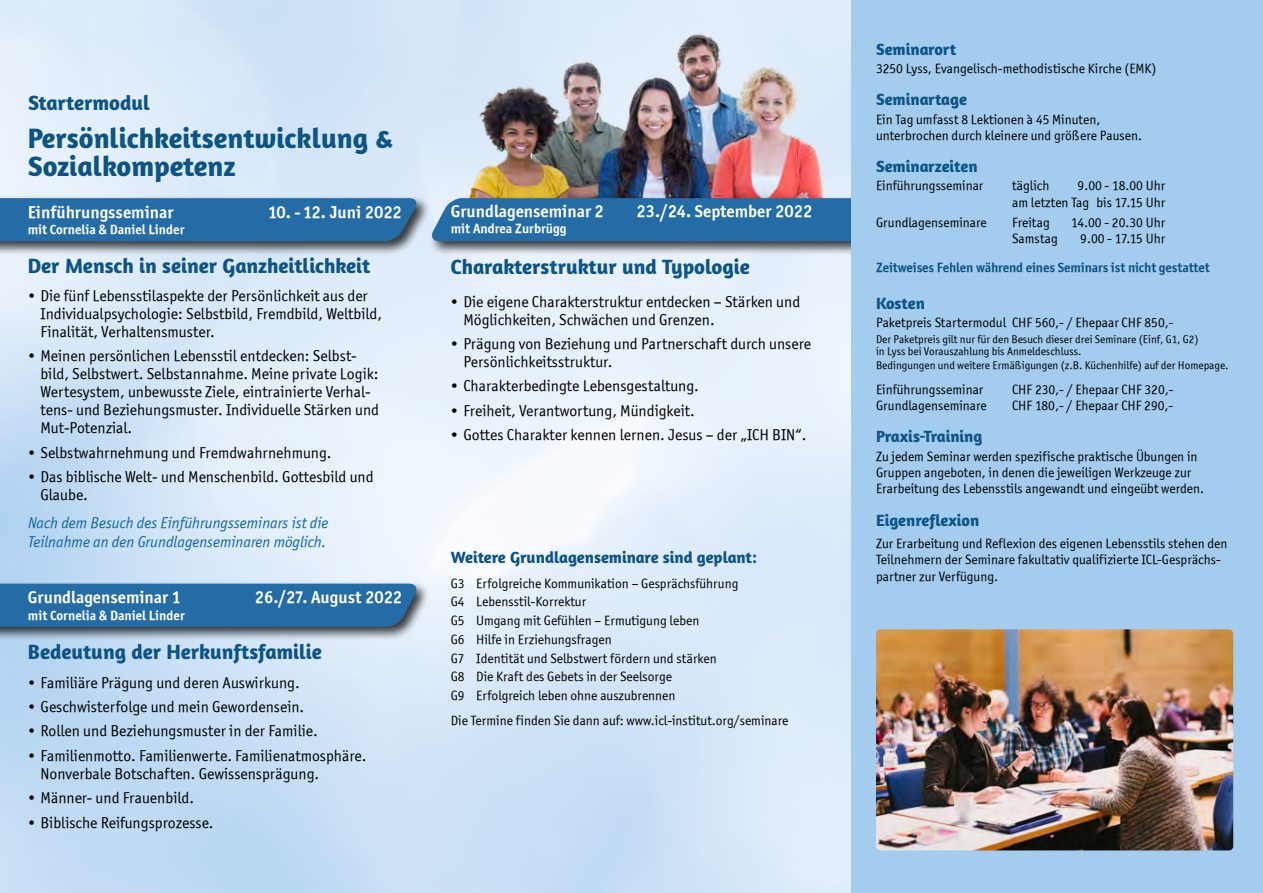
<style>
.page{position:relative;width:1263px;height:893px;background:#fff}
.page>*{position:absolute;margin:0;border:0;box-sizing:border-box;transform-origin:0 0}
.t1{font:700 28.5px/28.5px "Amaranth";color:#0b5485}
.t2{font:700 21px "Amaranth";color:#0b5485}
.t3{font:17.25px "Officina Sans ITCTT Bold";color:#fff}
.t4{font:700 16.5px "Amaranth";color:#0b5485}
.t5{font:15.75px/18px "Officina Sans ITCTT Book";color:#000}
.t6{font:italic 15.75px/18.9px "Officina Sans ITCTT Book";color:#0d67a2}
.t7{font:13.5px/18.8px "Officina Sans ITCTT Book";color:#000}
.t8{font:13.5px "Officina Sans ITCTT Bold";color:#fff}
.t9{font:13.5px "Officina Sans ITCTT Bold";letter-spacing:-.01em;color:#0b5485}
.t10{font:11.25px/12px "Officina Sans ITCTT Book";color:#000}
</style>
<div class="page">
<div style="left:625px;top:0;width:19px;height:11px;background:#deebf9"></div>
<img style="left:458px;top:29px;width:376px;height:166px">
<div style="left:429px;top:195px;width:466px;height:61px;background:#000;opacity:.75"></div>
<div style="left:430px;top:198px;width:420px;height:43px;background:#246ca6"></div>
<div style="left:0;top:195px;width:430px;height:61px;background:#000;opacity:.75"></div>
<div style="left:0;top:198px;width:418px;height:43px;background:#246ca6"></div>
<div style="left:0;top:581px;width:430px;height:60px;background:#000;opacity:.75"></div>
<div style="left:0;top:584px;width:418px;height:43px;background:#246ca6"></div>
<div style="left:850px;top:0;width:413px;height:893px;background:#a3ccee"></div>
<img style="left:876px;top:629px;width:357px;height:221px">
<h2 class="t2" style="left:28px;top:90px;width:123px">Startermodul</h2>
<h1 class="t1" style="left:28px;top:123px;width:366px">Persönlichkeitsentwicklung &amp;<br>Sozialkompetenz</h1>
<p class="t3" style="left:28px;top:201px;width:147px">Einführungsseminar</p>
<p class="t3" style="left:268px;top:201px;width:135px">10. -12. Juni 2022</p>
<p class="t8" style="left:28px;top:221px;width:158px">mit Cornelia &amp; Daniel Linder</p>
<h2 class="t2" style="left:28px;top:252px;width:344px">Der Mensch in seiner Ganzheitlichkeit</h2>
<p class="t5" style="left:40px;top:287px;width:343px;text-indent:-13px">• Die fünf Lebensstilaspekte der Persönlichkeit aus der<br>Individualpsychologie: Selbstbild, Fremdbild, Weltbild,<br>Finalität, Verhaltensmuster.</p>
<p class="t5" style="left:40px;top:347px;width:340px;text-indent:-13px">• Meinen persönlichen Lebensstil entdecken: Selbst&shy;bild, Selbstwert. Selbstannahme. Meine private Logik:<br>Wertesystem, unbewusste Ziele, eintrainierte Verhal&shy;tens- und Beziehungsmuster. Individuelle Stärken und Mut-Potenzial.</p>
<p class="t5" style="left:28px;top:443px;width:305px">• Selbstwahrnehmung und Fremdwahrnehmung.</p>
<p class="t5" style="left:40px;top:468px;width:335px;text-indent:-13px">• Das biblische Welt- und Menschenbild. Gottesbild und<br>Glaube.</p>
<p class="t6" style="left:28px;top:513px;width:302px">Nach dem Besuch des Einführungsseminars ist die<br>Teilnahme an den Grundlagenseminaren möglich.</p>
<p class="t3" style="left:28px;top:587px;width:155px">Grundlagenseminar 1</p>
<p class="t3" style="left:255px;top:587px;width:149px">26./27. August 2022</p>
<p class="t8" style="left:28px;top:607px;width:158px">mit Cornelia &amp; Daniel Linder</p>
<h2 class="t2" style="left:28px;top:638px;width:295px">Bedeutung der Herkunftsfamilie</h2>
<p class="t5" style="left:28px;top:673px;width:273px">• Familiäre Prägung und deren Auswirkung.</p>
<p class="t5" style="left:28px;top:698px;width:278px">• Geschwisterfolge und mein Gewordensein.</p>
<p class="t5" style="left:28px;top:722px;width:292px">• Rollen und Beziehungsmuster in der Familie.</p>
<p class="t5" style="left:41px;top:746px;width:327px;text-indent:-13px">• Familienmotto. Familienwerte. Familienatmosphäre.<br>Nonverbale Botschaften. Gewissensprägung.</p>
<p class="t5" style="left:28px;top:789px;width:168px">• Männer- und Frauenbild.</p>
<p class="t5" style="left:28px;top:813px;width:187px">• Biblische Reifungsprozesse.</p>
<p class="t3" style="left:451px;top:200px;width:155px">Grundlagenseminar 2</p>
<p class="t3" style="left:637px;top:200px;width:177px">23./24. September 2022</p>
<p class="t8" style="left:451px;top:220px;width:117px">mit Andrea Zurbrügg</p>
<h2 class="t2" style="left:450px;top:253px;width:301px">Charakterstruktur und Typologie</h2>
<p class="t5" style="left:463px;top:292px;width:338px;text-indent:-13px">• Die eigene Charakterstruktur entdecken – Stärken und<br>Möglichkeiten, Schwächen und Grenzen.</p>
<p class="t5" style="left:463px;top:335px;width:349px;text-indent:-13px">• Prägung von Beziehung und Partnerschaft durch unsere<br>Persönlichkeitsstruktur.</p>
<p class="t5" style="left:451px;top:377px;width:250px">• Charakterbedingte Lebensgestaltung.</p>
<p class="t5" style="left:451px;top:401px;width:246px">• Freiheit, Verantwortung, Mündigkeit.</p>
<p class="t5" style="left:451px;top:426px;width:357px">• Gottes Charakter kennen lernen. Jesus – der „ICH BIN“.</p>
<p class="t4" style="left:451px;top:547px;width:308px">Weitere Grundlagenseminare sind geplant:</p>
<p class="t7" style="left:451px;top:573px;width:289px">G3 Erfolgreiche Kommunikation – Gesprächsführung G4 Lebensstil-Korrektur<br>G5 Umgang mit Gefühlen – Ermutigung leben<br>G6 Hilfe in Erziehungsfragen<br>G7 Identität und Selbstwert fördern und stärken<br>G8 Die Kraft des Gebets in der Seelsorge<br>G9 Erfolgreich leben ohne auszubrennen</p>
<p class="t7" style="left:451px;top:711px;width:339px">Die Termine finden Sie dann auf: www.icl-institut.org/seminare</p>
<p class="t4" style="left:876px;top:39px;width:82px">Seminarort</p>
<p class="t7" style="left:876px;top:59px;width:282px">3250 Lyss, Evangelisch-methodistische Kirche (EMK)</p>
<p class="t4" style="left:876px;top:89px;width:93px">Seminartage</p>
<p class="t7" style="left:876px;top:111px;width:268px;line-height:16.2px">Ein Tag umfasst 8 Lektionen à 45 Minuten, unterbrochen durch kleinere und größere Pausen.</p>
<p class="t4" style="left:876px;top:156px;width:103px">Seminarzeiten</p>
<p class="t7" style="left:876px;top:176px;width:109px">Einführungsseminar</p>
<p class="t7" style="left:1012px;top:176px;width:39px">täglich</p>
<p class="t7" style="left:1012px;top:178px;width:155px;line-height:16.2px;text-align:right">9.00 - 18.00 Uhr<br>am letzten Tag bis 17.15 Uhr</p>
<p class="t7" style="left:876px;top:213px;width:112px">Grundlagenseminare</p>
<p class="t7" style="left:1012px;top:213px;width:39px">Freitag</p>
<p class="t7" style="left:1071px;top:213px;width:96px">14.00 - 20.30 Uhr</p>
<p class="t7" style="left:1012px;top:229px;width:47px">Samstag</p>
<p class="t7" style="left:1080px;top:229px;width:86px">9.00 - 17.15 Uhr</p>
<p class="t9" style="left:876px;top:259px;width:335px">Zeitweises Fehlen während eines Seminars ist nicht gestattet</p>
<p class="t4" style="left:876px;top:292px;width:50px">Kosten</p>
<p class="t7" style="left:876px;top:313px;width:299px">Paketpreis Startermodul CHF 560,- / Ehepaar CHF 850,-</p>
<p class="t10" style="left:876px;top:334px;width:324px">Der Paketpreis gilt nur für den Besuch dieser drei Seminare (Einf, G1, G2) in Lyss bei Vorauszahlung bis Anmeldeschluss.</p>
<p class="t10" style="left:876px;top:359px;width:354px">Bedingungen und weitere Ermäßigungen (z.B. Küchenhilfe) auf der Homepage.</p>
<p class="t7" style="left:876px;top:380px;width:109px">Einführungsseminar</p>
<p class="t7" style="left:1012px;top:380px;width:163px">CHF 230,- / Ehepaar CHF 320,-</p>
<p class="t7" style="left:876px;top:396px;width:112px">Grundlagenseminare</p>
<p class="t7" style="left:1012px;top:396px;width:163px">CHF 180,- / Ehepaar CHF 290,-</p>
<p class="t4" style="left:876px;top:426px;width:108px">Praxis-Training</p>
<p class="t7" style="left:876px;top:448px;width:330px;line-height:16.2px">Zu jedem Seminar werden spezifische praktische Übungen in<br>Gruppen angeboten, in denen die jeweiligen Werkzeuge zur<br>Erarbeitung des Lebensstils angewandt und eingeübt werden.</p>
<p class="t4" style="left:876px;top:509px;width:105px">Eigenreflexion</p>
<p class="t7" style="left:876px;top:535px;width:353px;line-height:16.2px">Zur Erarbeitung und Reflexion des eigenen Lebensstils stehen den<br>Teilnehmern der Seminare fakultativ qualifizierte ICL-Gesprächs&shy;partner zur Verfügung.</p>
</div>
